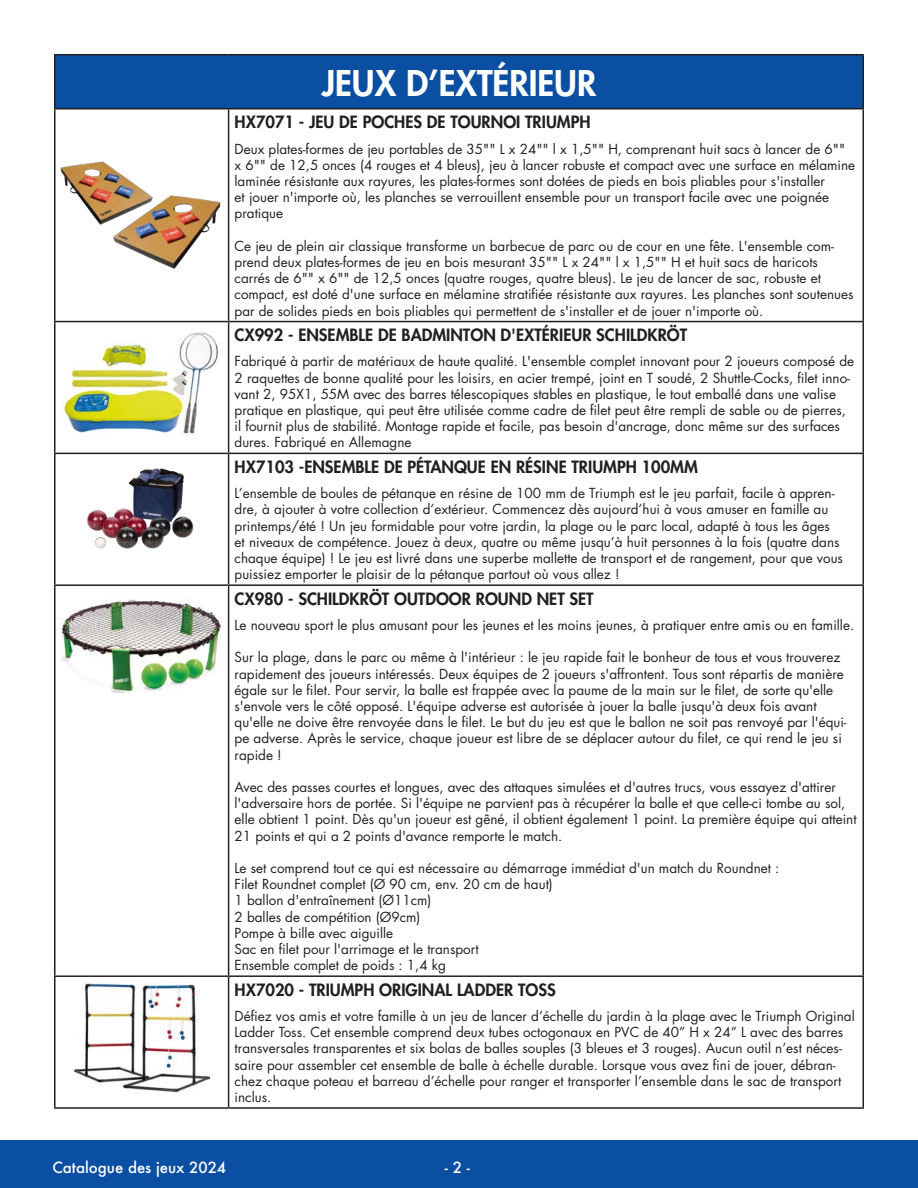
<style>
.page{position:relative;width:918px;height:1188px;background:#fff}
.page>*{position:absolute;margin:0;border:0;box-sizing:border-box;transform-origin:0 0}
.Body{font:800 34.5px "Futura Std";color:#fff}
.Body-2{font:800 16.5px "Futura Std";color:#231f20}
.t1{font:500 15px "Futura";color:#fff}
.Body-3{font:13.5px/16.2px "Futura Std";color:#231f20}
</style>
<div class="page">
<div style="left:0;top:1140px;width:918px;height:48px;background:#0a4fa2"></div>
<div style="left:55px;top:55px;width:808px;height:54px;background:#0a4fa2"></div>
<hr style="left:54px;top:54px;width:175px;height:2px;background:#231f20">
<hr style="left:54px;top:56px;width:2px;height:52px;background:#231f20">
<hr style="left:229px;top:54px;width:635px;height:2px;background:#231f20">
<hr style="left:862px;top:56px;width:2px;height:52px;background:#231f20">
<hr style="left:54px;top:108px;width:175px;height:2px;background:#231f20">
<hr style="left:54px;top:110px;width:2px;height:211px;background:#231f20">
<hr style="left:229px;top:108px;width:635px;height:2px;background:#231f20">
<hr style="left:228px;top:110px;width:1px;height:211px;background:#231f20">
<hr style="left:862px;top:110px;width:2px;height:211px;background:#231f20">
<hr style="left:54px;top:321px;width:175px;height:1px;background:#231f20">
<hr style="left:54px;top:322px;width:2px;height:131px;background:#231f20">
<hr style="left:229px;top:321px;width:635px;height:1px;background:#231f20">
<hr style="left:228px;top:322px;width:1px;height:131px;background:#231f20">
<hr style="left:862px;top:322px;width:2px;height:131px;background:#231f20">
<hr style="left:54px;top:453px;width:175px;height:1px;background:#231f20">
<hr style="left:54px;top:454px;width:2px;height:130px;background:#231f20">
<hr style="left:229px;top:453px;width:635px;height:1px;background:#231f20">
<hr style="left:228px;top:454px;width:1px;height:130px;background:#231f20">
<hr style="left:862px;top:454px;width:2px;height:130px;background:#231f20">
<hr style="left:54px;top:584px;width:175px;height:2px;background:#231f20">
<hr style="left:54px;top:586px;width:2px;height:389px;background:#231f20">
<hr style="left:229px;top:584px;width:635px;height:2px;background:#231f20">
<hr style="left:228px;top:586px;width:1px;height:389px;background:#231f20">
<hr style="left:862px;top:586px;width:2px;height:389px;background:#231f20">
<hr style="left:54px;top:975px;width:175px;height:2px;background:#231f20">
<hr style="left:54px;top:977px;width:2px;height:130px;background:#231f20">
<hr style="left:229px;top:975px;width:635px;height:2px;background:#231f20">
<hr style="left:228px;top:977px;width:1px;height:130px;background:#231f20">
<hr style="left:862px;top:977px;width:2px;height:130px;background:#231f20">
<hr style="left:54px;top:1107px;width:175px;height:2px;background:#231f20">
<hr style="left:229px;top:1107px;width:635px;height:2px;background:#231f20">
<img style="left:61px;top:162px;width:160px;height:107px">
<img style="left:62px;top:332px;width:157px;height:102px">
<img style="left:87px;top:468px;width:107px;height:81px">
<img style="left:61px;top:600px;width:160px;height:93px">
<img style="left:73px;top:982px;width:136px;height:110px">
<p class="Body" style="left:322px;top:61px;width:276px">JEUX D’EXTÉRIEUR</p>
<p class="Body-2" style="left:235px;top:112px;width:357px">HX7071 - JEU DE POCHES DE TOURNOI TRIUMPH</p>
<p class="Body-3" style="left:235px;top:141px;width:622px">Deux plates-formes de jeu portables de 35"" L x 24"" l x 1,5"" H, comprenant huit sacs à lancer de 6"" x 6"" de 12,5 onces (4 rouges et 4 bleus), jeu à lancer robuste et compact avec une surface en mélamine laminée résistante aux rayures, les plates-formes sont dotées de pieds en bois pliables pour s'installer<br>et jouer n'importe où, les planches se verrouillent ensemble pour un transport facile avec une poignée pratique</p>
<p class="Body-3" style="left:235px;top:238px;width:620px">Ce jeu de plein air classique transforme un barbecue de parc ou de cour en une fête. L'ensemble com&shy;prend deux plates-formes de jeu en bois mesurant 35"" L x 24"" l x 1,5"" H et huit sacs de haricots carrés de 6"" x 6"" de 12,5 onces (quatre rouges, quatre bleus). Le jeu de lancer de sac, robuste et compact, est doté d'une surface en mélamine stratifiée résistante aux rayures. Les planches sont soutenues par de solides pieds en bois pliables qui permettent de s'installer et de jouer n'importe où.</p>
<p class="Body-2" style="left:235px;top:325px;width:454px">CX992 - ENSEMBLE DE BADMINTON D'EXTÉRIEUR SCHILDKRÖT</p>
<p class="Body-3" style="left:235px;top:353px;width:621px">Fabriqué à partir de matériaux de haute qualité. L'ensemble complet innovant pour 2 joueurs composé de 2 raquettes de bonne qualité pour les loisirs, en acier trempé, joint en T soudé, 2 Shuttle-Cocks, filet inno&shy;vant 2, 95X1, 55M avec des barres télescopiques stables en plastique, le tout emballé dans une valise pratique en plastique, qui peut être utilisée comme cadre de filet peut être rempli de sable ou de pierres, il fournit plus de stabilité. Montage rapide et facile, pas besoin d'ancrage, donc même sur des surfaces dures. Fabriqué en Allemagne</p>
<p class="Body-2" style="left:235px;top:456px;width:465px">HX7103 -ENSEMBLE DE PÉTANQUE EN RÉSINE TRIUMPH 100MM</p>
<p class="Body-3" style="left:235px;top:485px;width:610px">L’ensemble de boules de pétanque en résine de 100 mm de Triumph est le jeu parfait, facile à appren&shy;dre, à ajouter à votre collection d’extérieur. Commencez dès aujourd’hui à vous amuser en famille au printemps/été ! Un jeu formidable pour votre jardin, la plage ou le parc local, adapté à tous les âges et niveaux de compétence. Jouez à deux, quatre ou même jusqu’à huit personnes à la fois (quatre dans chaque équipe) ! Le jeu est livré dans une superbe mallette de transport et de rangement, pour que vous puissiez emporter le plaisir de la pétanque partout où vous allez !</p>
<p class="Body-2" style="left:235px;top:588px;width:361px">CX980 - SCHILDKRÖT OUTDOOR ROUND NET SET</p>
<p class="Body-3" style="left:235px;top:617px;width:621px">Le nouveau sport le plus amusant pour les jeunes et les moins jeunes, à pratiquer entre amis ou en famille.</p>
<p class="Body-3" style="left:235px;top:649px;width:614px">Sur la plage, dans le parc ou même à l'intérieur : le jeu rapide fait le bonheur de tous et vous trouverez rapidement des joueurs intéressés. Deux équipes de 2 joueurs s'affrontent. Tous sont répartis de manière égale sur le filet. Pour servir, la balle est frappée avec la paume de la main sur le filet, de sorte qu'elle s'envole vers le côté opposé. L'équipe adverse est autorisée à jouer la balle jusqu'à deux fois avant qu'elle ne doive être renvoyée dans le filet. Le but du jeu est que le ballon ne soit pas renvoyé par l'équi&shy;pe adverse. Après le service, chaque joueur est libre de se déplacer autour du filet, ce qui rend le jeu si rapide !</p>
<p class="Body-3" style="left:235px;top:779px;width:624px">Avec des passes courtes et longues, avec des attaques simulées et d'autres trucs, vous essayez d'attirer l'adversaire hors de portée. Si l'équipe ne parvient pas à récupérer la balle et que celle-ci tombe au sol, elle obtient 1 point. Dès qu'un joueur est gêné, il obtient également 1 point. La première équipe qui atteint 21 points et qui a 2 points d'avance remporte le match.</p>
<p class="Body-3" style="left:235px;top:860px;width:546px">Le set comprend tout ce qui est nécessaire au démarrage immédiat d'un match du Roundnet :<br>Filet Roundnet complet (Ø 90 cm, env. 20 cm de haut)<br>1 ballon d'entraînement (Ø11cm)<br>2 balles de compétition (Ø9cm)<br>Pompe à bille avec aiguille<br>Sac en filet pour l'arrimage et le transport<br>Ensemble complet de poids : 1,4 kg</p>
<p class="Body-2" style="left:235px;top:979px;width:323px">HX7020 - TRIUMPH ORIGINAL LADDER TOSS</p>
<p class="Body-3" style="left:235px;top:1008px;width:622px">Défiez vos amis et votre famille à un jeu de lancer d’échelle du jardin à la plage avec le Triumph Original Ladder Toss. Cet ensemble comprend deux tubes octogonaux en PVC de 40” H x 24” L avec des barres transversales transparentes et six bolas de balles souples (3 bleues et 3 rouges). Aucun outil n’est néces&shy;saire pour assembler cet ensemble de balle à échelle durable. Lorsque vous avez fini de jouer, débran&shy;chez chaque poteau et barreau d’échelle pour ranger et transporter l’ensemble dans le sac de transport inclus.</p>
<p class="t1" style="left:52px;top:1158px;width:175px">Catalogue des jeux 2024</p>
<p class="t1" style="left:445px;top:1158px;width:27px">- 2 -</p>
</div>
